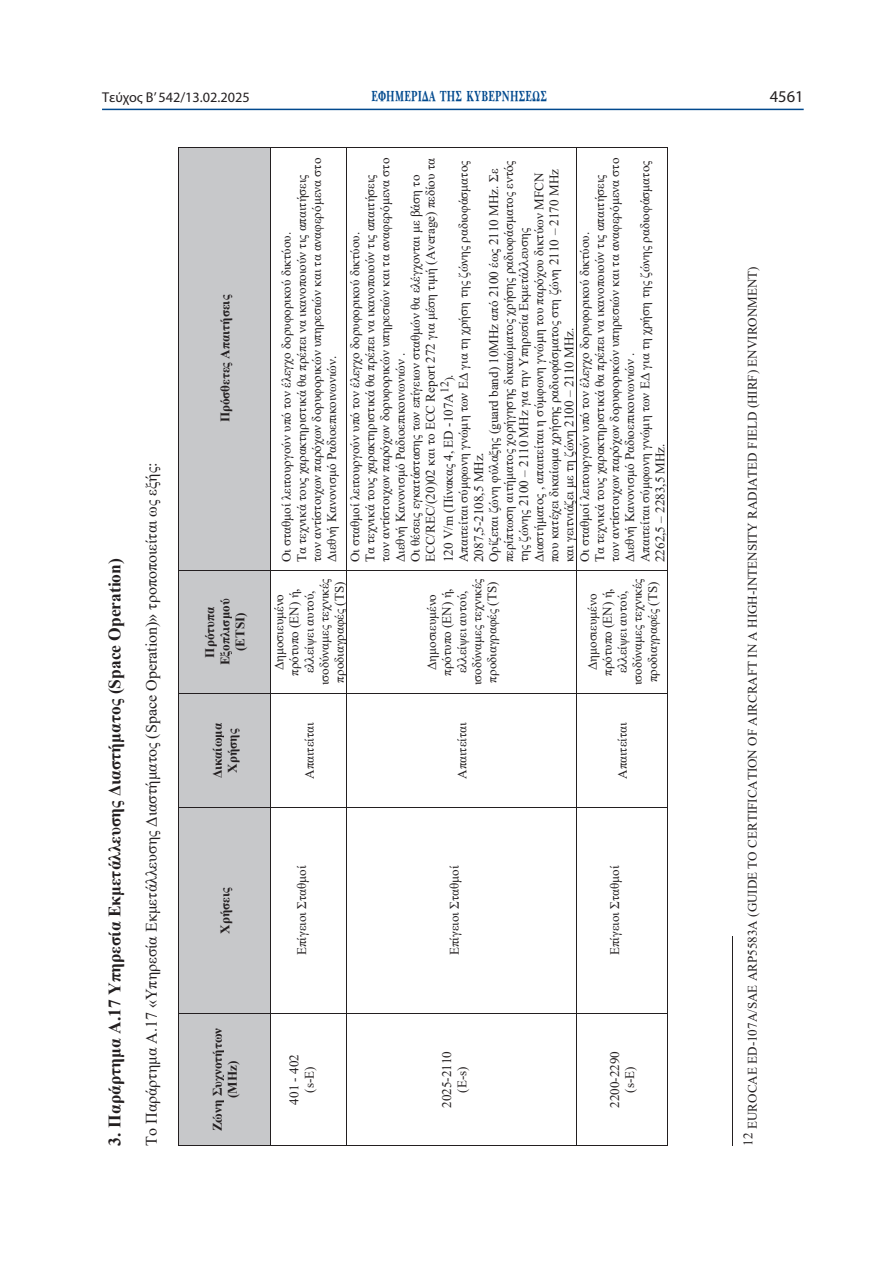
<style>
.page{position:relative;width:893px;height:1263px;background:#fff}
.page>*{position:absolute;margin:0;border:0;box-sizing:border-box;transform-origin:0 0}
.t1{font:700 17.4px "Times New Roman";color:#231f20}
.t2{font:16.5px "Myriad Pro";color:#231f20}
.t3{font:16.05px "Times New Roman";color:#231f20}
.t4{font:15px "UB Baskerville Bold";letter-spacing:.025em;color:#01498e;scale:.65 1}
.t5{font:14.25px "Myriad Pro";color:#231f20}
.t6{font:13.05px/15px "Times New Roman";color:#231f20;text-align:center}
.t7{font:700 13.05px/15px "Times New Roman";color:#231f20;text-align:center}
.s1{font-size:11.7px}
</style>
<div class="page">
<hr style="left:102px;top:109px;width:702px;height:1px;background:#01498e">
<div style="left:179px;top:1014px;width:92px;height:131px;background:#c7c8ca"></div>
<div style="left:179px;top:808px;width:92px;height:205px;background:#c7c8ca"></div>
<div style="left:179px;top:694px;width:92px;height:113px;background:#c7c8ca"></div>
<div style="left:179px;top:570px;width:92px;height:123px;background:#c7c8ca"></div>
<div style="left:179px;top:148px;width:92px;height:422px;background:#c7c8ca"></div>
<hr style="left:178px;top:1014px;width:1px;height:131px;background:#231f20">
<hr style="left:178px;top:808px;width:1px;height:205px;background:#231f20">
<hr style="left:178px;top:694px;width:1px;height:113px;background:#231f20">
<hr style="left:178px;top:570px;width:1px;height:123px;background:#231f20">
<hr style="left:178px;top:148px;width:1px;height:422px;background:#231f20">
<hr style="left:179px;top:1145px;width:92px;height:1px;background:#231f20">
<hr style="left:179px;top:1013px;width:92px;height:1px;background:#231f20">
<hr style="left:179px;top:807px;width:92px;height:1px;background:#231f20">
<hr style="left:179px;top:693px;width:92px;height:1px;background:#231f20">
<hr style="left:179px;top:570px;width:92px;height:1px;background:#231f20">
<hr style="left:179px;top:147px;width:92px;height:1px;background:#231f20">
<hr style="left:271px;top:1014px;width:1px;height:131px;background:#231f20">
<hr style="left:271px;top:808px;width:1px;height:205px;background:#231f20">
<hr style="left:271px;top:694px;width:1px;height:113px;background:#231f20">
<hr style="left:271px;top:570px;width:1px;height:123px;background:#231f20">
<hr style="left:271px;top:148px;width:1px;height:422px;background:#231f20">
<hr style="left:271px;top:1145px;width:75px;height:1px;background:#231f20">
<hr style="left:271px;top:1013px;width:75px;height:1px;background:#231f20">
<hr style="left:271px;top:807px;width:75px;height:1px;background:#231f20">
<hr style="left:271px;top:693px;width:75px;height:1px;background:#231f20">
<hr style="left:271px;top:570px;width:75px;height:1px;background:#231f20">
<hr style="left:271px;top:147px;width:75px;height:1px;background:#231f20">
<hr style="left:346px;top:1014px;width:1px;height:131px;background:#231f20">
<hr style="left:346px;top:808px;width:1px;height:205px;background:#231f20">
<hr style="left:346px;top:694px;width:1px;height:113px;background:#231f20">
<hr style="left:346px;top:570px;width:1px;height:123px;background:#231f20">
<hr style="left:346px;top:148px;width:1px;height:422px;background:#231f20">
<hr style="left:347px;top:1145px;width:229px;height:1px;background:#231f20">
<hr style="left:347px;top:1013px;width:229px;height:1px;background:#231f20">
<hr style="left:347px;top:807px;width:229px;height:1px;background:#231f20">
<hr style="left:347px;top:693px;width:229px;height:1px;background:#231f20">
<hr style="left:347px;top:570px;width:229px;height:1px;background:#231f20">
<hr style="left:347px;top:147px;width:229px;height:1px;background:#231f20">
<hr style="left:576px;top:1014px;width:1px;height:131px;background:#231f20">
<hr style="left:576px;top:808px;width:1px;height:205px;background:#231f20">
<hr style="left:576px;top:694px;width:1px;height:113px;background:#231f20">
<hr style="left:576px;top:570px;width:1px;height:123px;background:#231f20">
<hr style="left:576px;top:148px;width:1px;height:422px;background:#231f20">
<hr style="left:577px;top:1145px;width:90px;height:1px;background:#231f20">
<hr style="left:667px;top:1014px;width:1px;height:131px;background:#231f20">
<hr style="left:577px;top:1013px;width:90px;height:1px;background:#231f20">
<hr style="left:667px;top:808px;width:1px;height:205px;background:#231f20">
<hr style="left:577px;top:807px;width:90px;height:1px;background:#231f20">
<hr style="left:667px;top:694px;width:1px;height:113px;background:#231f20">
<hr style="left:577px;top:693px;width:90px;height:1px;background:#231f20">
<hr style="left:667px;top:570px;width:1px;height:123px;background:#231f20">
<hr style="left:577px;top:570px;width:90px;height:1px;background:#231f20">
<hr style="left:667px;top:148px;width:1px;height:422px;background:#231f20">
<hr style="left:577px;top:147px;width:90px;height:1px;background:#231f20">
<hr style="left:732px;top:936px;width:1px;height:210px;background:#231f20">
<p class="t5" style="left:102px;top:89px;width:149px">Τεύχος B’ 542/13.02.2025</p>
<p class="t4" style="left:371px;top:88px;width:272px">ΕΦΗΜΕΡΙΔΑ TΗΣ ΚΥΒΕΡΝΗΣΕΩΣ</p>
<p class="t2" style="left:770px;top:86px;width:35px">4561</p>
<h1 class="t1" style="left:102px;top:1146px;width:589px;rotate:-90deg">3. Παράρτημα Α.17 Υπηρεσία Εκμετάλλευσης Διαστήματος (Space Operation)</h1>
<p class="t3" style="left:140px;top:1146px;width:684px;rotate:-90deg">To Παράρτημα Α.17 «Υπηρεσία Εκμετάλλευσης Διαστήματος (Space Operation)» τροποποιείται ως εξής:</p>
<p class="t7" style="left:217px;top:422px;width:129px;rotate:-90deg">Πρόσθετες Απαιτήσεις</p>
<p class="t7" style="left:202px;top:665px;width:68px;rotate:-90deg">Πρότυπα<br>Εξοπλισμού (ETSI)</p>
<p class="t7" style="left:210px;top:778px;width:57px;rotate:-90deg">Δικαίωμα<br>Χρήσης</p>
<p class="t6" style="left:279px;top:562px;width:406px;text-align:left;rotate:-90deg">Οι σταθμοί λειτουργούν υπό τον έλεγχο δορυφορικού δικτύου.<br>Τα τεχνικά τους χαρακτηριστικά θα πρέπει να ικανοποιούν τις απαιτήσεις των αντίστοιχων παρόχων δορυφορικών υπηρεσιών και τα αναφερόμενα στο Διεθνή Κανονισμό Ραδιοεπικοινωνιών.</p>
<p class="t6" style="left:347px;top:562px;width:406px;text-align:left;rotate:-90deg">Οι σταθμοί λειτουργούν υπό τον έλεγχο δορυφορικού δικτύου.<br>Τα τεχνικά τους χαρακτηριστικά θα πρέπει να ικανοποιούν τις απαιτήσεις των αντίστοιχων παρόχων δορυφορικών υπηρεσιών και τα αναφερόμενα στο Διεθνή Κανονισμό Ραδιοεπικοινωνιών .<br>Οι θέσεις εγκατάστασης των επίγειων σταθμών θα ελέγχονται με βάση το ECC/REC/(20)02 και το ECC Report 272 για μέση τιμή (Average) πεδίου τα</p>
<p class="t6" style="left:441px;top:562px;width:403px;text-align:left;rotate:-90deg">120 V/m (Πίνακας 4, ΕD -107A<sup>12</sup><span class="s1">)</span>.<br>Απαιτείται σύμφωνη γνώμη των ΕΔ για τη χρήση της ζώνης ραδιοφάσματος 2087,5-2108,5 MHz.<br>Ορίζεται ζώνη φύλαξης (guard band) 10MHz από 2100 έως 2110 ΜΗz. Σε περίπτωση αιτήματος χορήγησης δικαιώματος χρήσης ραδιοφάσματος εντός της ζώνης 2100 – 2110 ΜΗz για την Υπηρεσία Εκμετάλλευσης Διαστήματος , απαιτείται η σύμφωνη γνώμη του παρόχου δικτύων MFCN που κατέχει δικαίωμα χρήσης ραδιοφάσματος στη ζώνη 2110 – 2170 MHz και γειτνιάζει με τη ζώνη 2100 – 2110 ΜΗz.</p>
<p class="t6" style="left:577px;top:562px;width:406px;text-align:left;rotate:-90deg">Οι σταθμοί λειτουργούν υπό τον έλεγχο δορυφορικού δικτύου.<br>Τα τεχνικά τους χαρακτηριστικά θα πρέπει να ικανοποιούν τις απαιτήσεις των αντίστοιχων παρόχων δορυφορικών υπηρεσιών και τα αναφερόμενα στο Διεθνή Κανονισμό Ραδιοεπικοινωνιών .<br>Απαιτείται σύμφωνη γνώμη των ΕΔ για τη χρήση της ζώνης ραδιοφάσματος 2262,5 – 2283,5 MHz.</p>
<p class="t6" style="left:271px;top:685px;width:108px;rotate:-90deg">Δημοσιευμένο πρότυπο (EN) ή, ελλείψει αυτού, ισοδύναμες τεχνικές προδιαγραφές (TS)</p>
<p class="t6" style="left:301px;top:779px;width:58px;rotate:-90deg">Απαιτείται</p>
<p class="t6" style="left:424px;top:685px;width:108px;rotate:-90deg">Δημοσιευμένο πρότυπο (EN) ή, ελλείψει αυτού, ισοδύναμες τεχνικές προδιαγραφές (TS)</p>
<p class="t6" style="left:454px;top:779px;width:58px;rotate:-90deg">Απαιτείται</p>
<p class="t6" style="left:584px;top:685px;width:108px;rotate:-90deg">Δημοσιευμένο πρότυπο (EN) ή, ελλείψει αυτού, ισοδύναμες τεχνικές προδιαγραφές (TS)</p>
<p class="t6" style="left:614px;top:779px;width:58px;rotate:-90deg">Απαιτείται</p>
<p class="t7" style="left:217px;top:934px;width:48px;rotate:-90deg">Χρήσεις</p>
<p class="t7" style="left:210px;top:1131px;width:105px;rotate:-90deg">Ζώνη Συχνοτήτων (MHz)</p>
<p class="t6" style="left:294px;top:955px;width:91px;rotate:-90deg">Επίγειοι Σταθμοί</p>
<p class="t6" style="left:286px;top:1104px;width:52px;rotate:-90deg">401 - 402 (s-Ε)</p>
<p class="t6" style="left:447px;top:955px;width:91px;rotate:-90deg">Επίγειοι Σταθμοί</p>
<p class="t6" style="left:439px;top:1108px;width:58px;rotate:-90deg">2025-2110 (Ε-s)</p>
<p class="t6" style="left:607px;top:955px;width:91px;rotate:-90deg">Επίγειοι Σταθμοί</p>
<p class="t6" style="left:607px;top:1108px;width:58px;rotate:-90deg">2200-2290 (s-E)</p>
<p class="t6" style="left:744px;top:1146px;width:881px;rotate:-90deg">12 EUROCAE ED-107A/SAE ARP5583A (GUIDE TO CERTIFICATION OF AIRCRAFT IN A HIGH-INTENSITY RADIATED FIELD (HIRF) ENVIRONMENT)</p>
</div>
